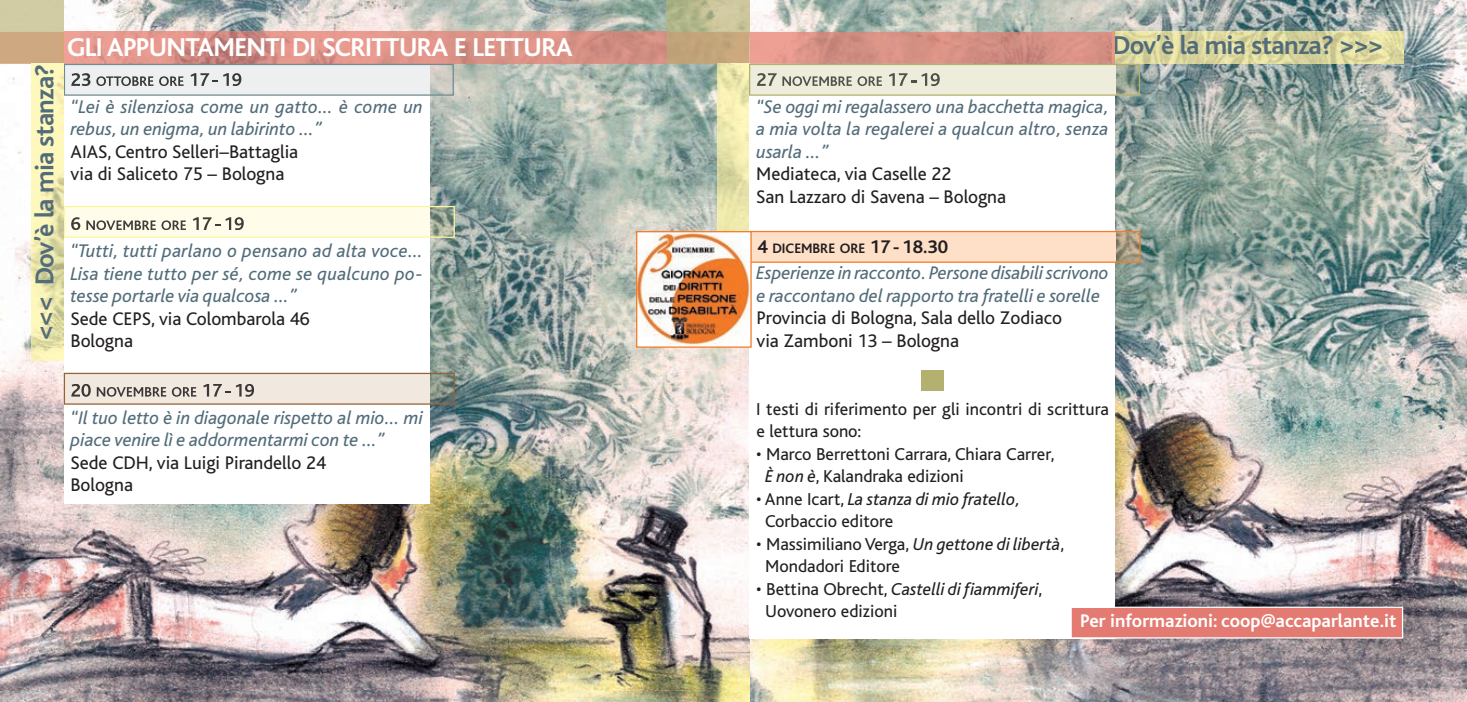
<style>
.page{position:relative;width:1467px;height:702px;background:#fff}
.page>*{position:absolute;margin:0;border:0;box-sizing:border-box;transform-origin:0 0}
.t1{font:700 27px "Bliss";letter-spacing:-.025em;color:#526c79}
.t2{font:700 27px "Bliss";letter-spacing:-.025em;color:#fff}
.t3{font:italic 19.12px/22.5px "Bliss";color:#526c79}
.t4{font:19.12px/22.5px "Bliss";color:#231f20}
.t5{font:700 19.12px "Bliss";color:#fff}
.t6{font:18px/22.5px "Bliss";color:#231f20}
.t7{font:700 14.4px "Bliss";color:#231f20}
.s1{font-size:19.12px}
.s2{font-style:italic}
</style>
<div class="page">
<img style="left:0;top:0;width:1467px;height:702px">
<img style="left:749px;top:32px;width:654px;height:32px">
<div style="left:64px;top:64px;width:366px;height:440px;background:#fff"></div>
<img style="left:64px;top:32px;width:602px;height:32px">
<img style="left:0;top:0;width:64px;height:64px">
<img style="left:666px;top:0;width:83px;height:64px">
<img style="left:430px;top:66px;width:22px;height:28px">
<div style="left:65px;top:65px;width:365px;height:29px;background:#edeff0"></div>
<svg style="left:71px;top:73px;width:170px;height:13px"></svg>
<div style="left:64px;top:64px;width:390px;height:32px;border:1px solid #718c91"></div>
<img style="left:430px;top:208px;width:23px;height:28px">
<div style="left:65px;top:207px;width:365px;height:29px;background:#fffde9"></div>
<svg style="left:71px;top:217px;width:173px;height:13px"></svg>
<div style="left:64px;top:206px;width:391px;height:32px;border:1px solid #fcf6a2"></div>
<img style="left:430px;top:375px;width:23px;height:27px">
<div style="left:65px;top:374px;width:365px;height:29px;background:#f1e9df"></div>
<svg style="left:71px;top:384px;width:183px;height:13px"></svg>
<div style="left:64px;top:373px;width:391px;height:31px;border:1px solid #966236"></div>
<img style="left:717px;top:64px;width:32px;height:167px">
<img style="left:32px;top:64px;width:32px;height:296px">
<div style="left:749px;top:64px;width:366px;height:574px;background:#fff"></div>
<div style="left:749px;top:231px;width:391px;height:32px;border:1px solid #f47b27"></div>
<div style="left:1072px;top:608px;width:330px;height:29px;background:#e47b72"></div>
<div style="left:1070px;top:606px;width:333px;height:32px;border:1px solid #fff"></div>
<img style="left:751px;top:66px;width:387px;height:28px">
<img style="left:757px;top:73px;width:151px;height:13px">
<img style="left:921px;top:73px;width:19px;height:13px">
<div style="left:749px;top:64px;width:391px;height:32px;border:1px solid #b4b06f"></div>
<div style="left:922px;top:370px;width:22px;height:20px;background:#b4b06f"></div>
<img style="left:638px;top:233px;width:112px;height:112px">
<div style="left:636px;top:231px;width:116px;height:117px;border:1px solid #f47b27"></div>
<h1 class="t1" style="left:36px;top:340px;width:277px;rotate:-90deg">&lt;&lt;&lt; Dov’è la mia stanza?</h1>
<h1 class="t2" style="left:67px;top:38px;width:507px">GLI APPUNTAMENTI DI SCRITTURA E LETTURA</h1>
<p class="t3" style="left:71px;top:98px;width:354px">“Lei è silenziosa come un gatto… è come un rebus, un enigma, un labirinto …”</p>
<p class="t4" style="left:71px;top:143px;width:229px">AIAS, Centro Selleri–Battaglia via di Saliceto 75 – Bologna</p>
<p class="t3" style="left:71px;top:242px;width:354px;text-align:justify">“Tutti, tutti parlano o pensano ad alta voce… Lisa tiene tutto per sé, come se qualcuno po&shy;tesse portarle via qualcosa …”</p>
<p class="t4" style="left:71px;top:309px;width:241px">Sede CEPS, via Colombarola 46<br>Bologna</p>
<p class="t3" style="left:71px;top:408px;width:354px">“Il tuo letto è in diagonale rispetto al mio… mi piace venire lì e addormentarmi con te …”</p>
<p class="t4" style="left:71px;top:453px;width:257px">Sede CDH, via Luigi Pirandello 24<br>Bologna</p>
<h1 class="t1" style="left:1112px;top:36px;width:272px">Dov’è la mia stanza? &gt;&gt;&gt;</h1>
<p class="t3" style="left:756px;top:98px;width:354px;text-align:justify">“Se oggi mi regalassero una bacchetta magica, a mia volta la regalerei a qualcun altro, senza usarla …”</p>
<p class="t4" style="left:756px;top:165px;width:251px">Mediateca, via Caselle 22<br>San Lazzaro di Savena – Bologna</p>
<p class="t7" style="left:757px;top:243px;width:192px"><span class="s1">4</span> DICEMBRE ORE <span class="s1">17 - 18.30</span></p>
<p class="t3" style="left:756px;top:264px;width:354px">Esperienze in racconto. Persone disabili scrivono e raccontano del rapporto tra fratelli e sorelle</p>
<p class="t4" style="left:757px;top:309px;width:307px">Provincia di Bologna, Sala dello Zodiaco via Zamboni 13 – Bologna</p>
<p class="t6" style="left:756px;top:399px;width:354px">I testi di riferimento per gli incontri di scrittura e lettura sono:</p>
<p class="t6" style="left:765px;top:444px;width:291px;text-indent:-9px">• Marco Berrettoni Carrara, Chiara Carrer,<br><span class="s2">È non è</span>, Kalandraka edizioni</p>
<p class="t6" style="left:765px;top:489px;width:257px;text-indent:-9px">• Anne Icart, <span class="s2">La stanza di mio fratello,<br></span>Corbaccio editore</p>
<p class="t6" style="left:765px;top:534px;width:301px;text-indent:-9px">• Massimiliano Verga, <span class="s2">Un gettone di libertà</span>,<br>Mondadori Editore</p>
<p class="t6" style="left:765px;top:579px;width:279px;text-indent:-9px">• Bettina Obrecht, <span class="s2">Castelli di fiammiferi</span>,<br>Uovonero edizioni</p>
<p class="t5" style="left:1080px;top:615px;width:318px">Per informazioni: coop@accaparlante.it</p>
</div>
